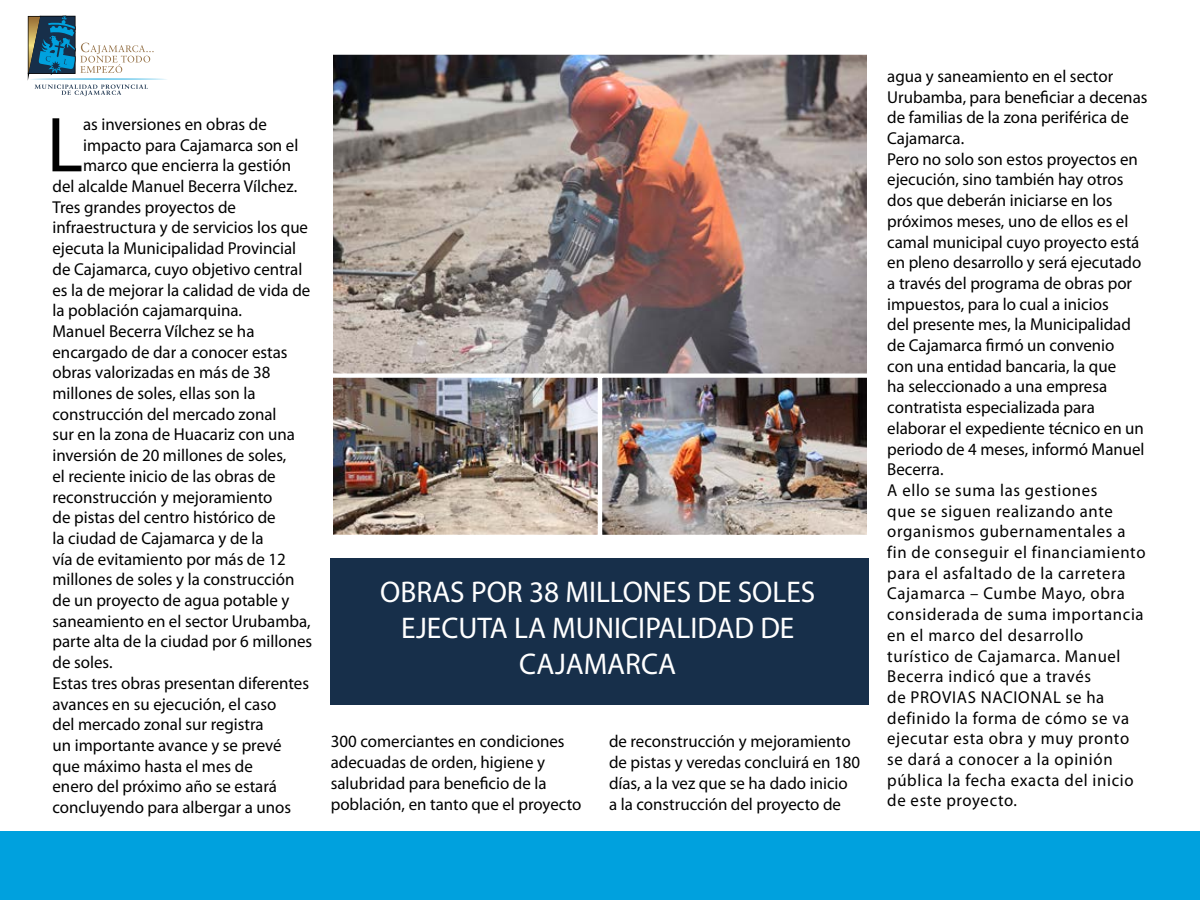
<style>
.page{position:relative;width:1200px;height:900px;background:#fff}
.page>*{position:absolute;margin:0;border:0;box-sizing:border-box;transform-origin:0 0}
.t1{font:78.6px "Myriad Pro";color:#000}
.t2{font:30px/36px "Myriad Pro";color:#fff;text-align:center}
.t3{font:17.25px/20.7px "Myriad Pro";color:#000}
</style>
<div class="page">
<div style="left:0;top:831px;width:1200px;height:69px;background:#00a1de"></div>
<div style="left:331px;top:558px;width:538px;height:147px;background:#172f4a"></div>
<img style="left:603px;top:379px;width:263px;height:155px">
<div style="left:599px;top:375px;width:271px;height:163px;border:3px solid #fff"></div>
<img style="left:334px;top:379px;width:263px;height:155px">
<div style="left:330px;top:375px;width:271px;height:163px;border:3px solid #fff"></div>
<img style="left:334px;top:56px;width:532px;height:316px">
<div style="left:330px;top:52px;width:540px;height:324px;border:3px solid #fff"></div>
<svg style="left:27px;top:15px;width:140px;height:82px"></svg>
<h1 class="t1" style="left:47px;top:97px;width:38px">L</h1>
<p class="t3" style="left:83px;top:114px;width:185px">as inversiones en obras de</p>
<p class="t3" style="left:83px;top:134px;width:217px">impacto para Cajamarca son el</p>
<p class="t3" style="left:83px;top:155px;width:209px">marco que encierra la gestión</p>
<p class="t3" style="left:53px;top:176px;width:246px">del alcalde Manuel Becerra Vílchez.</p>
<p class="t3" style="left:53px;top:196px;width:185px">Tres grandes proyectos de</p>
<p class="t3" style="left:53px;top:217px;width:257px">infraestructura y de servicios los que</p>
<p class="t3" style="left:53px;top:238px;width:245px">ejecuta la Municipalidad Provincial</p>
<p class="t3" style="left:53px;top:258px;width:251px">de Cajamarca, cuyo objetivo central</p>
<p class="t3" style="left:53px;top:279px;width:259px">es la de mejorar la calidad de vida de</p>
<p class="t3" style="left:53px;top:300px;width:191px">la población cajamarquina.</p>
<p class="t3" style="left:53px;top:321px;width:204px">Manuel Becerra Vílchez se ha</p>
<p class="t3" style="left:53px;top:341px;width:237px">encargado de dar a conocer estas</p>
<p class="t3" style="left:53px;top:362px;width:220px">obras valorizadas en más de 38</p>
<p class="t3" style="left:53px;top:383px;width:205px">millones de soles, ellas son la</p>
<p class="t3" style="left:53px;top:403px;width:226px">construcción del mercado zonal</p>
<p class="t3" style="left:53px;top:424px;width:244px">sur en la zona de Huacariz con una</p>
<p class="t3" style="left:53px;top:445px;width:235px">inversión de 20 millones de soles,</p>
<p class="t3" style="left:53px;top:465px;width:225px">el reciente inicio de las obras de</p>
<p class="t3" style="left:53px;top:486px;width:222px">reconstrucción y mejoramiento</p>
<p class="t3" style="left:53px;top:507px;width:225px">de pistas del centro histórico de</p>
<p class="t3" style="left:53px;top:528px;width:213px">la ciudad de Cajamarca y de la</p>
<p class="t3" style="left:53px;top:548px;width:235px">vía de evitamiento por más de 12</p>
<p class="t3" style="left:53px;top:569px;width:243px">millones de soles y la construcción</p>
<p class="t3" style="left:53px;top:590px;width:238px">de un proyecto de agua potable y</p>
<p class="t3" style="left:53px;top:610px;width:260px">saneamiento en el sector Urubamba,</p>
<p class="t3" style="left:53px;top:631px;width:261px">parte alta de la ciudad por 6 millones</p>
<p class="t3" style="left:53px;top:652px;width:62px">de soles.</p>
<p class="t3" style="left:53px;top:672px;width:258px">Estas tres obras presentan diferentes</p>
<p class="t3" style="left:53px;top:693px;width:225px">avances en su ejecución, el caso</p>
<p class="t3" style="left:53px;top:714px;width:213px">del mercado zonal sur registra</p>
<p class="t3" style="left:53px;top:735px;width:231px">un importante avance y se prevé</p>
<p class="t3" style="left:53px;top:755px;width:202px">que máximo hasta el mes de</p>
<p class="t3" style="left:53px;top:776px;width:226px">enero del próximo año se estará</p>
<p class="t3" style="left:53px;top:797px;width:240px">concluyendo para albergar a unos</p>
<h2 class="t2" style="left:380px;top:573px;width:437px">OBRAS POR 38 MILLONES DE SOLES<br>EJECUTA LA MUNICIPALIDAD DE<br>CAJAMARCA</h2>
<p class="t3" style="left:331px;top:731px;width:252px">300 comerciantes en condiciones adecuadas de orden, higiene y salubridad para beneficio de la población, en tanto que el proyecto</p>
<p class="t3" style="left:609px;top:731px;width:253px">de reconstrucción y mejoramiento de pistas y veredas concluirá en 180 días, a la vez que se ha dado inicio a la construcción del proyecto de</p>
<p class="t3" style="left:887px;top:66px;width:262px">agua y saneamiento en el sector<br>Urubamba, para beneficiar a decenas de familias de la zona periférica de<br>Cajamarca.<br>Pero no solo son estos proyectos en ejecución, sino también hay otros dos que deberán iniciarse en los próximos meses, uno de ellos es el camal municipal cuyo proyecto está en pleno desarrollo y será ejecutado a través del programa de obras por impuestos, para lo cual a inicios<br>del presente mes, la Municipalidad de Cajamarca firmó un convenio<br>con una entidad bancaria, la que<br>ha seleccionado a una empresa contratista especializada para elaborar el expediente técnico en un periodo de 4 meses, informó Manuel<br>Becerra.<br>A ello se suma las gestiones<br>que se siguen realizando ante organismos gubernamentales a fin de conseguir el financiamiento para el asfaltado de la carretera<br>Cajamarca – Cumbe Mayo, obra considerada de suma importancia en el marco del desarrollo turístico de Cajamarca. Manuel<br>Becerra indicó que a través<br>de PROVIAS NACIONAL se ha definido la forma de cómo se va ejecutar esta obra y muy pronto se dará a conocer a la opinión pública la fecha exacta del inicio de este proyecto.</p>
</div>
